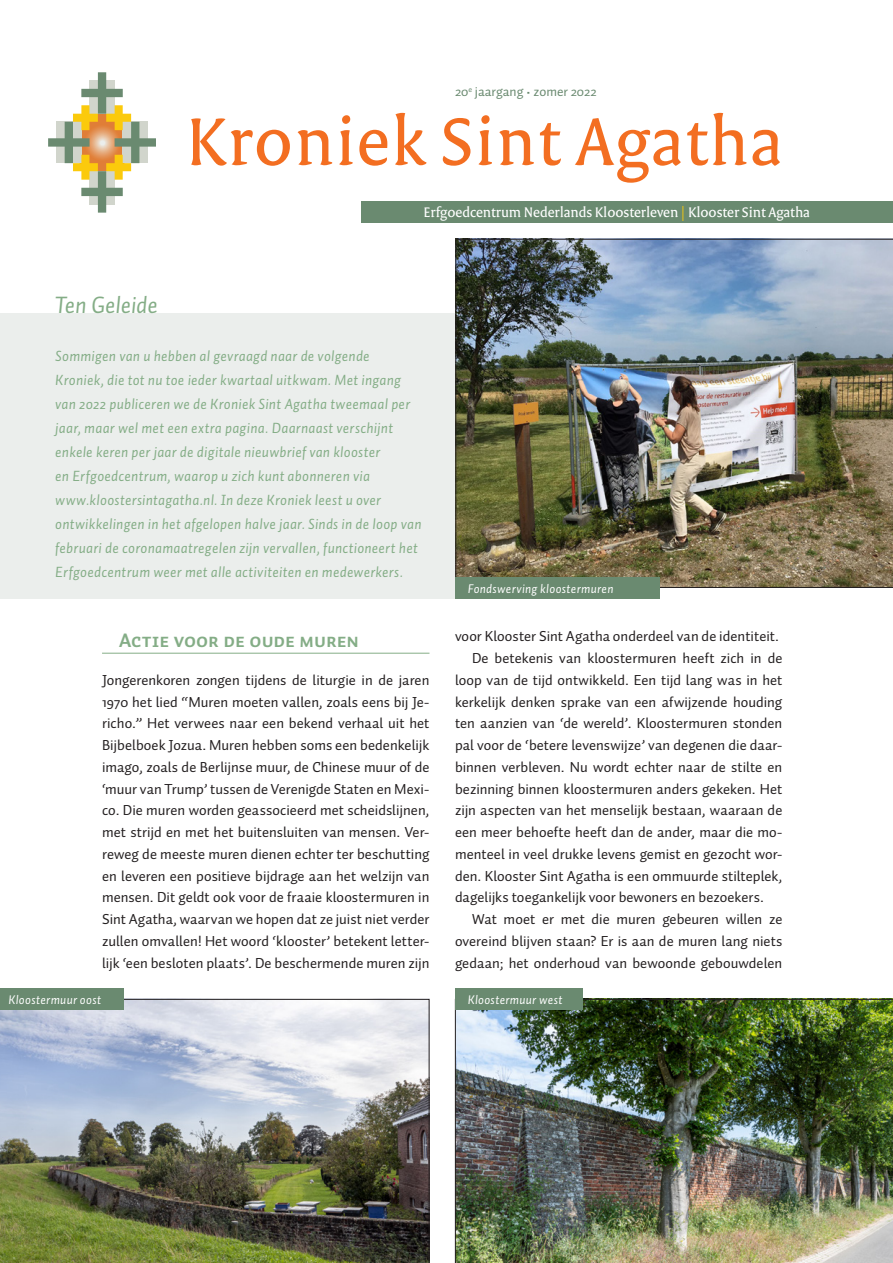
<style>
.page{position:relative;width:893px;height:1263px;background:#fff}
.page>*{position:absolute;margin:0;border:0;box-sizing:border-box;transform-origin:0 0}
.t1{font:72px "Versa";letter-spacing:.02em;color:#f36e21}
.t2{font:24px "Auto Pro Regular Italic 1";letter-spacing:-.005em;color:#84ad86}
.t3{font:19.5px "Auto Pro Bold Small Caps";color:#84ad86}
.t4{font:15px/24px "Auto Pro Regular Italic 1";letter-spacing:.015em;color:#84ad86}
.t5{font:15px "Versa";color:#fff}
.t6{font:14.7px/21.8px "Auto Pro";letter-spacing:.005em;color:#231f20;text-align:justify}
.t7{font:13.5px "Auto Pro";color:#6a8a70}
.t8{font:12.75px "Auto Pro Regular Italic 1";letter-spacing:.02em;color:#fff}
.s1{color:#fbca0c}
</style>
<div class="page">
<div style="left:361px;top:202px;width:532px;height:21px;background:#6a8a70"></div>
<svg style="left:48px;top:72px;width:108px;height:141px"></svg>
<div style="left:0;top:313px;width:476px;height:285px;background:#ebeeec"></div>
<hr style="left:102px;top:653px;width:327px;height:1px;background:#84ad86">
<img style="left:455px;top:239px;width:438px;height:349px">
<img style="left:0;top:999px;width:429px;height:264px">
<img style="left:455px;top:999px;width:438px;height:264px">
<div style="left:0;top:988px;width:123px;height:21px;background:#6a8a70"></div>
<div style="left:455px;top:988px;width:128px;height:21px;background:#6a8a70"></div>
<div style="left:455px;top:577px;width:204px;height:21px;background:#6a8a70"></div>
<p class="t7" style="left:455px;top:82px;width:143px">20<sup>e</sup> jaargang • zomer 2022</p>
<h1 class="t1" style="left:186px;top:103px;width:598px">Kroniek Sint Agatha</h1>
<p class="t5" style="left:424px;top:204px;width:388px">Erfgoedcentrum Nederlands Kloosterleven <span class="s1">|</span> Klooster Sint Agatha</p>
<h2 class="t2" style="left:55px;top:288px;width:104px">Ten Geleide</h2>
<p class="t4" style="left:55px;top:344px;width:368px">Sommigen van u hebben al gevraagd naar de volgende Kroniek, die tot nu toe ieder kwartaal uitkwam. Met ingang van 2022 publiceren we de Kroniek Sint Agatha tweemaal per jaar, maar wel met een extra pagina. Daarnaast verschijnt enkele keren per jaar de digitale nieuwbrief van klooster<br>en Erfgoedcentrum, waarop u zich kunt abonneren via www.kloostersintagatha.nl. In deze Kroniek leest u over ontwikkelingen in het afgelopen halve jaar. Sinds in de loop van februari de coronamaatregelen zijn vervallen, functioneert het Erfgoedcentrum weer met alle activiteiten en medewerkers.</p>
<h3 class="t3" style="left:119px;top:627px;width:241px">Actie voor de oude muren</h3>
<p class="t6" style="left:102px;top:669px;width:329px">Jongerenkoren zongen tijdens de liturgie in de jaren 1970 het lied “Muren moeten vallen, zoals eens bij Je&shy;richo.” Het verwees naar een bekend verhaal uit het Bijbelboek Jozua. Muren hebben soms een bedenkelijk imago, zoals de Berlijnse muur, de Chinese muur of de ‘muur van Trump’ tussen de Verenigde Staten en Mexi&shy;co. Die muren worden geassocieerd met scheidslijnen, met strijd en met het buitensluiten van mensen. Ver&shy;reweg de meeste muren dienen echter ter beschutting en leveren een positieve bijdrage aan het welzijn van mensen. Dit geldt ook voor de fraaie kloostermuren in Sint Agatha, waarvan we hopen dat ze juist niet verder zullen omvallen! Het woord ‘klooster’ betekent letter&shy;lijk ‘een besloten plaats’. De beschermende muren zijn</p>
<p class="t8" style="left:468px;top:580px;width:147px">Fondswerving kloostermuren</p>
<p class="t6" style="left:455px;top:625px;width:326px">voor Klooster Sint Agatha onderdeel van de identiteit.</p>
<p class="t6" style="left:472px;top:647px;width:312px">De betekenis van kloostermuren heeft zich in de</p>
<p class="t6" style="left:455px;top:669px;width:329px">loop van de tijd ontwikkeld. Een tijd lang was in het</p>
<p class="t6" style="left:455px;top:690px;width:329px">kerkelijk denken sprake van een afwijzende houding</p>
<p class="t6" style="left:455px;top:712px;width:329px">ten aanzien van ‘de wereld’. Kloostermuren stonden</p>
<p class="t6" style="left:455px;top:734px;width:329px">pal voor de ‘betere levenswijze’ van degenen die daar-</p>
<p class="t6" style="left:455px;top:756px;width:329px">binnen verbleven. Nu wordt echter naar de stilte en</p>
<p class="t6" style="left:455px;top:777px;width:329px">bezinning binnen kloostermuren anders gekeken. Het</p>
<p class="t6" style="left:455px;top:799px;width:329px">zijn aspecten van het menselijk bestaan, waaraan de</p>
<p class="t6" style="left:455px;top:821px;width:329px">een meer behoefte heeft dan de ander, maar die mo-</p>
<p class="t6" style="left:455px;top:843px;width:329px">menteel in veel drukke levens gemist en gezocht wor-</p>
<p class="t6" style="left:455px;top:864px;width:329px">den. Klooster Sint Agatha is een ommuurde stilteplek,</p>
<p class="t6" style="left:455px;top:886px;width:310px">dagelijks toegankelijk voor bewoners en bezoekers.</p>
<p class="t6" style="left:472px;top:908px;width:312px">Wat moet er met die muren gebeuren willen ze</p>
<p class="t6" style="left:455px;top:930px;width:329px">overeind blijven staan? Er is aan de muren lang niets</p>
<p class="t6" style="left:455px;top:951px;width:329px">gedaan; het onderhoud van bewoonde gebouwdelen</p>
<p class="t8" style="left:9px;top:991px;width:94px">Kloostermuur oost</p>
<p class="t8" style="left:468px;top:991px;width:96px">Kloostermuur west</p>
</div>
